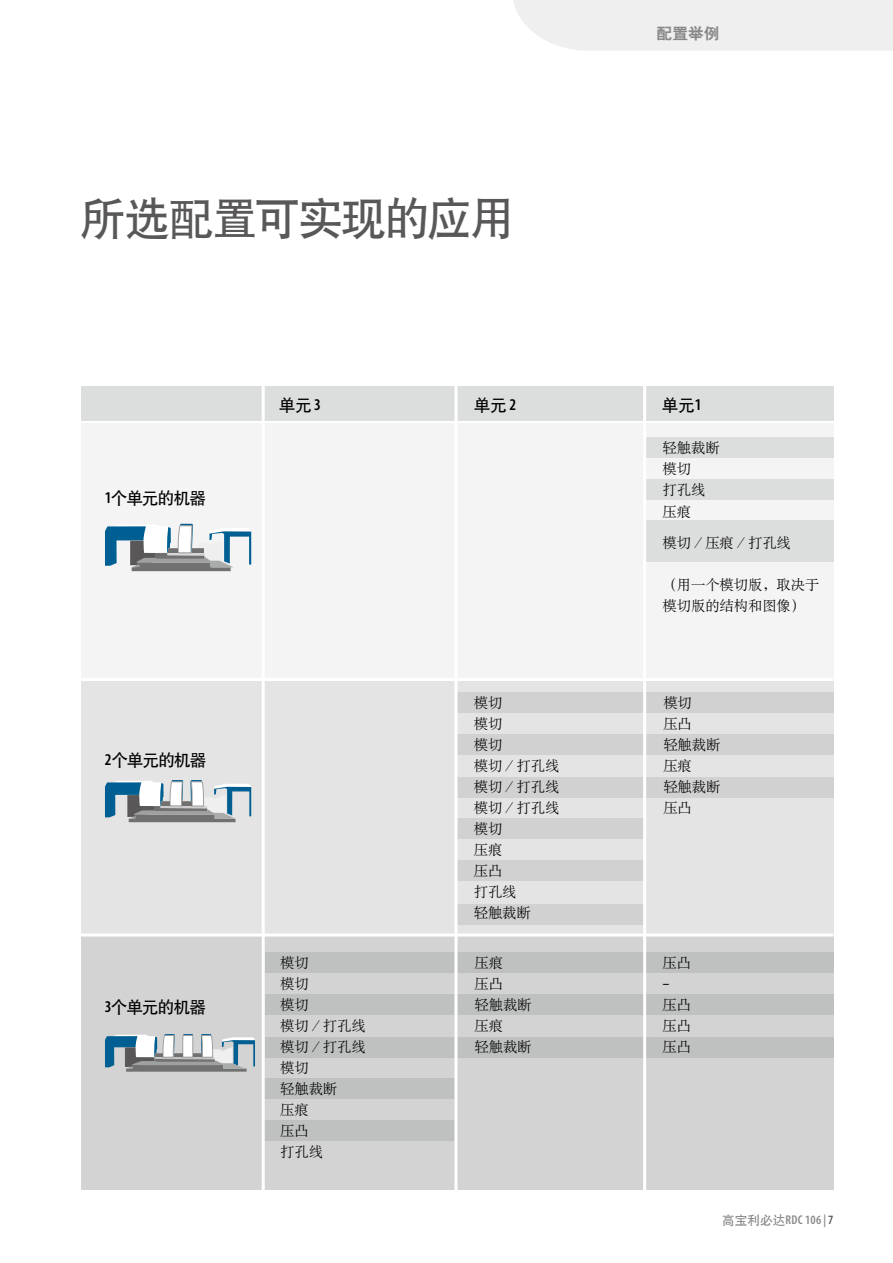
<style>
.page{position:relative;width:893px;height:1263px;background:#fff}
.page>*{position:absolute;margin:0;border:0;box-sizing:border-box;transform-origin:0 0}
.t1{font:45px "H Yb 1 gj";letter-spacing:-.035em;color:#595757}
.t2{font:16.5px "H Yb 1 gj";letter-spacing:-.045em;color:#000}
.t3{font:15.75px "H Yb 2 gj";color:#898989}
.t4{font:14.25px/21px "H Ya 6 gj";color:#000}
.t5{font:14.25px "Officina Sans Std";color:#000}
.t6{font:600 condensed 12.75px "Myriad Pro";letter-spacing:.03em;color:#898989}
.s1{font-family:"Myriad Pro";font-weight:600;font-stretch:condensed}
.s2{font-family:"H Yb 1 gj";font-weight:400;font-stretch:normal}
.s3{color:#595757}
</style>
<div class="page">
<div style="left:587px;top:0;width:306px;height:51px;background:#efefef"></div>
<svg style="left:513px;top:0;width:74px;height:51px"></svg>
<div style="left:81px;top:935px;width:752px;height:255px;background:#d3d3d4"></div>
<div style="left:81px;top:423px;width:752px;height:256px;background:#f4f4f4"></div>
<div style="left:81px;top:386px;width:752px;height:34px;background:#dcdddd"></div>
<div style="left:81px;top:679px;width:752px;height:256px;background:#e4e4e4"></div>
<hr style="left:81px;top:678px;width:752px;height:3px;background:#fff">
<hr style="left:81px;top:933px;width:752px;height:3px;background:#fff">
<div style="left:646px;top:437px;width:187px;height:21px;background:#dcdddd"></div>
<div style="left:646px;top:480px;width:187px;height:20px;background:#dcdddd"></div>
<div style="left:646px;top:521px;width:187px;height:41px;background:#dcdddd"></div>
<div style="left:456px;top:692px;width:377px;height:20px;background:#d1d1d2"></div>
<div style="left:456px;top:734px;width:377px;height:21px;background:#d1d1d2"></div>
<div style="left:456px;top:777px;width:377px;height:20px;background:#d1d1d2"></div>
<div style="left:456px;top:818px;width:189px;height:21px;background:#d1d1d2"></div>
<div style="left:456px;top:860px;width:189px;height:20px;background:#d1d1d2"></div>
<div style="left:456px;top:904px;width:189px;height:20px;background:#d1d1d2"></div>
<svg style="left:105px;top:780px;width:146px;height:42px"></svg>
<svg style="left:105px;top:1034px;width:150px;height:38px"></svg>
<svg style="left:105px;top:524px;width:146px;height:47px"></svg>
<hr style="left:168px;top:549px;width:10px;height:4px;background:#727171">
<hr style="left:192px;top:549px;width:11px;height:4px;background:#727171">
<div style="left:265px;top:1078px;width:191px;height:21px;background:#bfc0c0"></div>
<div style="left:265px;top:1120px;width:191px;height:20px;background:#bfc0c0"></div>
<div style="left:265px;top:1037px;width:568px;height:20px;background:#bfc0c0"></div>
<div style="left:265px;top:994px;width:568px;height:21px;background:#bfc0c0"></div>
<div style="left:265px;top:952px;width:568px;height:20px;background:#bfc0c0"></div>
<hr style="left:454px;top:382px;width:3px;height:809px;background:#fff">
<hr style="left:262px;top:382px;width:3px;height:809px;background:#fff">
<hr style="left:643px;top:382px;width:3px;height:809px;background:#fff">
<h1 class="t1" style="left:81px;top:196px;width:436px">所选配置可实现的应用</h1>
<p class="t3" style="left:657px;top:26px;width:64px">配置举例</p>
<p class="t2" style="left:105px;top:490px;width:103px"><span class="s1">1</span>个单元的机器</p>
<p class="t2" style="left:105px;top:752px;width:103px"><span class="s1">2</span>个单元的机器</p>
<p class="t2" style="left:105px;top:999px;width:102px"><span class="s1">3</span>个单元的机器</p>
<p class="t2" style="left:279px;top:396px;width:44px">单元 <span class="s1">3</span></p>
<p class="t2" style="left:474px;top:396px;width:44px">单元 <span class="s1">2</span></p>
<p class="t2" style="left:662px;top:396px;width:41px">单元<span class="s1">1</span></p>
<p class="t4" style="left:663px;top:437px;width:58px">轻触裁断模切<br>打孔线</p>
<p class="t4" style="left:663px;top:496px;width:130px;line-height:31px">压痕<br>模切／压痕／打孔线</p>
<p class="t4" style="left:663px;top:574px;width:158px">（用一个模切版，取决于模切版的结构和图像）</p>
<p class="t4" style="left:474px;top:692px;width:87px">模切<br>模切<br>模切<br>模切／打孔线模切／打孔线模切／打孔线模切<br>压痕<br>压凸<br>打孔线<br>轻触裁断</p>
<p class="t4" style="left:663px;top:692px;width:58px">模切<br>压凸<br>轻触裁断压痕<br>轻触裁断压凸</p>
<p class="t4" style="left:280px;top:952px;width:87px">模切<br>模切<br>模切<br>模切／打孔线模切／打孔线模切<br>轻触裁断<br>压痕<br>压凸<br>打孔线</p>
<p class="t4" style="left:474px;top:952px;width:58px">压痕<br>压凸<br>轻触裁断压痕<br>轻触裁断</p>
<p class="t4" style="left:663px;top:952px;width:30px">压凸</p>
<p class="t5" style="left:663px;top:975px;width:9px">–</p>
<p class="t4" style="left:663px;top:994px;width:30px;text-align:justify">压凸压凸压凸</p>
<p class="t6" style="left:722px;top:1213px;width:113px"><span class="s2">高宝利必达</span>RDC 106 | <span class="s3">7</span></p>
</div>
